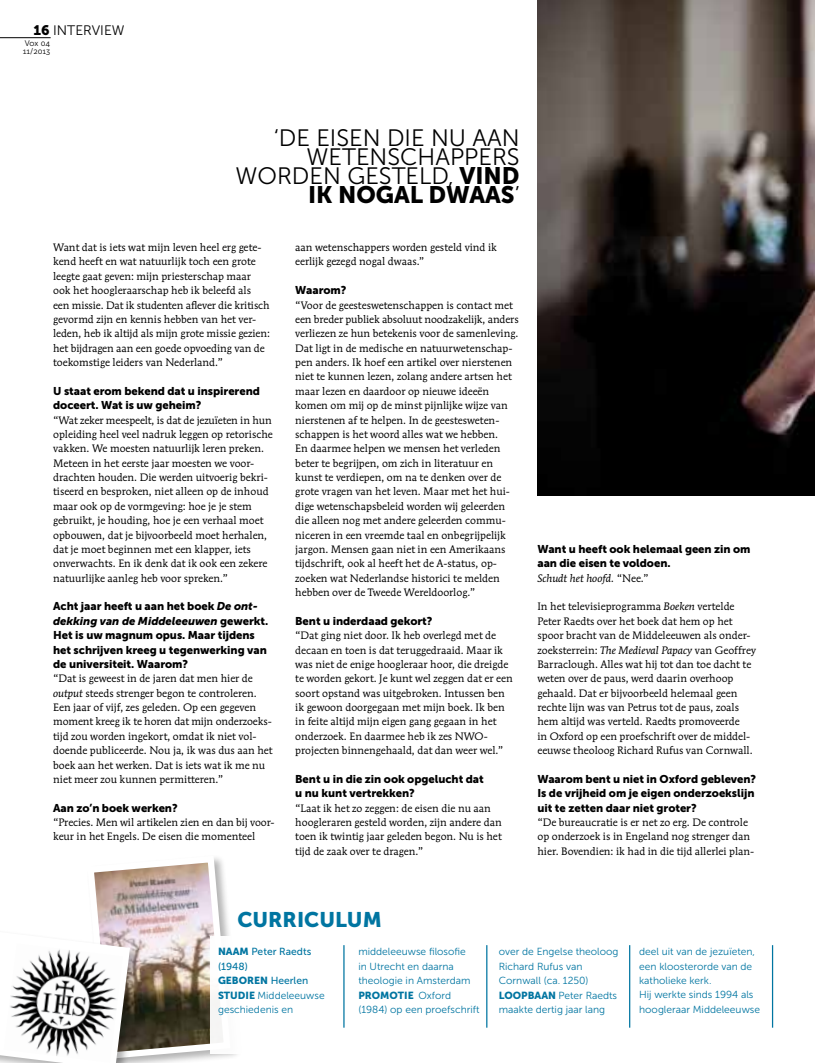
<style>
.page{position:relative;width:815px;height:1063px;background:#fff}
.page>*{position:absolute;margin:0;border:0;box-sizing:border-box;transform-origin:0 0}
.t1{font:23.75px/18.8px "Museo Sans 300";color:#000}
.t2{font:23.75px/18.8px "Museo Sans 900";color:#000}
.t3{font:21.12px "Museo Sans 900";color:#0075a1}
.t4{font:13.75px "Museo Sans 300";color:#000}
.t5{font:11.25px/14.4px "Museo Sans 900";letter-spacing:-.005em;color:#000}
.t6{font:10.62px/14.4px "Mendoza Rom ITC";color:#000}
.t7{font:italic 10.62px "Mendoza Rom ITC";color:#000}
.t8{font:10.25px/14.4px "Museo Sans 300";color:#0075a1}
.t9{font:8.12px/8.1px "Museo Sans 300";color:#000}
.s1{font-family:"Museo Sans 900"}
.s2{font-family:"Museo Sans 300"}
.s3{font-style:italic}
.s4{font-style:normal}
.s5{font-family:"Museo Sans 500"}
</style>
<div class="page">
<hr style="left:0;top:37px;width:51px;height:1px;background:#000">
<img style="left:0;top:857px;width:234px;height:206px">
<div style="left:211px;top:936px;width:604px;height:117px;background:#fff"></div>
<img style="left:537px;top:0;width:278px;height:495px">
<hr style="left:343px;top:945px;width:2px;height:83px;background:#0075a1">
<hr style="left:486px;top:945px;width:1px;height:83px;background:#0075a1">
<hr style="left:629px;top:945px;width:1px;height:83px;background:#0075a1">
<hr style="left:772px;top:945px;width:1px;height:83px;background:#0075a1">
<p class="t4" style="left:34px;top:23px;width:93px"><span class="s1">16</span> INTERVIEW</p>
<p class="t9" style="left:23px;top:39px;width:29px">Vox 04<br>11/2013</p>
<p class="t1" style="left:307px;top:129px;width:215px;text-indent:-33px">‘De eisen die nu aan wete nschapper</p>
<p class="t1" style="left:507px;top:148px;width:14px">s</p>
<p class="t1" style="left:235px;top:167px;width:39px">worde</p>
<p class="t2" style="left:308px;top:166px;width:183px;text-indent:15px"><span class="s2">n geste ld,</span> vind ik nogal</p>
<p class="t2" style="left:429px;top:185px;width:18px">dwaas</p>
<p class="t1" style="left:515px;top:185px;width:6px">’</p>
<p class="t6" style="left:53px;top:240px;width:218px">Want dat is iets wat mijn leven heel erg gete&shy;kend heeft en wat natuurlijk toch een grote leegte gaat geven: mijn priesterschap maar ook het hoogleraarschap heb ik beleefd als een missie. Dat ik studenten aflever die kritisch gevormd zijn en kennis hebben van het ver&shy;leden, heb ik altijd als mijn grote missie gezien: het bijdragen aan een goede opvoeding van de toekomstige leiders van Nederland.”</p>
<p class="t5" style="left:53px;top:384px;width:208px">U staat erom bekend dat u inspirerend doceert. Wat is uw geheim?</p>
<p class="t6" style="left:53px;top:412px;width:221px">“Wat zeker meespeelt, is dat de jezuïeten in hun opleiding heel veel nadruk leggen op retorische vakken. We moesten natuurlijk leren preken.<br>Meteen in het eerste jaar moesten we voor&shy;drachten houden. Die werden uitvoerig bekri&shy;tiseerd en besproken, niet alleen op de inhoud maar ook op de vormgeving: hoe je je stem gebruikt, je houding, hoe je een verhaal moet opbouwen, dat je bijvoorbeeld moet herhalen, dat je moet beginnen met een klapper, iets onverwachts. En ik denk dat ik ook een zekere natuurlijke aanleg heb voor spreken.”</p>
<p class="t5" style="left:53px;top:599px;width:217px">Acht jaar heeft u aan het boek <span class="s3">De ont&shy;dekking van de Middeleeuwen</span> gewerkt.<br>Het is uw magnum opus. Maar tijdens het schrijven kreeg u tegenwerking van de universiteit. Waarom?</p>
<p class="t6" style="left:53px;top:671px;width:221px">“Dat is geweest in de jaren dat men hier de <span class="s3">output</span> steeds strenger begon te controleren.<br>Een jaar of vijf, zes geleden. Op een gegeven moment kreeg ik te horen dat mijn onderzoeks&shy;tijd zou worden ingekort, omdat ik niet vol&shy;doende publiceerde. Nou ja, ik was dus aan het boek aan het werken. Dat is iets wat ik me nu niet meer zou kunnen permitteren.”</p>
<p class="t5" style="left:53px;top:801px;width:126px">Aan zo’n boek werken?</p>
<p class="t6" style="left:53px;top:815px;width:223px">“Precies. Men wil artikelen zien en dan bij voor&shy;keur in het Engels. De eisen die momenteel</p>
<p class="t6" style="left:295px;top:240px;width:203px">aan wetenschappers worden gesteld vind ik eerlijk gezegd nogal dwaas.”</p>
<p class="t5" style="left:295px;top:283px;width:53px">Waarom?</p>
<p class="t6" style="left:295px;top:297px;width:225px">“Voor de geesteswetenschappen is contact met een breder publiek absoluut noodzakelijk, anders verliezen ze hun betekenis voor de samenleving.<br>Dat ligt in de medische en natuurwetenschap&shy;pen anders. Ik hoef een artikel over nierstenen niet te kunnen lezen, zolang andere artsen het maar lezen en daardoor op nieuwe ideeën komen om mij op de minst pijnlijke wijze van nierstenen af te helpen. In de geestesweten&shy;schappen is het woord alles wat we hebben.<br>En daarmee helpen we mensen het verleden beter te begrijpen, om zich in literatuur en kunst te verdiepen, om na te denken over de grote vragen van het leven. Maar met het hui&shy;dige wetenschapsbeleid worden wij geleerden die alleen nog met andere geleerden commu&shy;niceren in een vreemde taal en onbegrijpelijk jargon. Mensen gaan niet in een Amerikaans tijdschrift, ook al heeft het de A-status, op&shy;zoeken wat Nederlandse historici te melden hebben over de Tweede Wereldoorlog.”</p>
<p class="t5" style="left:295px;top:614px;width:139px">Bent u inderdaad gekort?</p>
<p class="t6" style="left:295px;top:628px;width:219px">“Dat ging niet door. Ik heb overlegd met de decaan en toen is dat teruggedraaid. Maar ik was niet de enige hoogleraar hoor, die dreigde te worden gekort. Je kunt wel zeggen dat er een soort opstand was uitgebroken. Intussen ben ik gewoon doorgegaan met mijn boek. Ik ben in feite altijd mijn eigen gang gegaan in het onderzoek. En daarmee heb ik zes NWO&shy;projecten binnengehaald, dat dan weer wel.”</p>
<p class="t5" style="left:295px;top:772px;width:190px">Bent u in die zin ook opgelucht dat u nu kunt vertrekken?</p>
<p class="t6" style="left:295px;top:801px;width:208px">“Laat ik het zo zeggen: de eisen die nu aan hoogleraren gesteld worden, zijn andere dan toen ik twintig jaar geleden begon. Nu is het tijd de zaak over te dragen.”</p>
<p class="t5" style="left:537px;top:542px;width:215px">Want u heeft ook helemaal geen zin om aan die eisen te voldoen.</p>
<p class="t7" style="left:537px;top:571px;width:113px">Schudt het hoofd. <span class="s4">“Nee.”</span></p>
<p class="t6" style="left:537px;top:599px;width:220px">In het televisieprogramma <span class="s3">Boeken</span> vertelde Peter Raedts over het boek dat hem op het spoor bracht van de Middeleeuwen als onder&shy;zoeksterrein: <span class="s3">The Medieval Papacy</span> van Geoffrey Barraclough. Alles wat hij tot dan toe dacht te weten over de paus, werd daarin overhoop gehaald. Dat er bijvoorbeeld helemaal geen rechte lijn was van Petrus tot de paus, zoals hem altijd was verteld. Raedts promoveerde<br>in Oxford op een proefschrift over de middel&shy;eeuwse theoloog Richard Rufus van Cornwall.</p>
<p class="t5" style="left:537px;top:772px;width:220px">Waarom bent u niet in Oxford gebleven?<br>Is de vrijheid om je eigen onderzoekslijn uit te zetten daar niet groter?</p>
<p class="t6" style="left:537px;top:815px;width:218px">“De bureaucratie is er net zo erg. De controle op onderzoek is in Engeland nog strenger dan hier. Bovendien: ik had in die tijd allerlei plan-</p>
<p class="t3" style="left:237px;top:907px;width:146px">CURRICULUM</p>
<p class="t8" style="left:218px;top:945px;width:108px"><span class="s1">NAAM</span> <span class="s5">Peter Raedts (1948)<br></span><span class="s1">GEBOREN</span> <span class="s5">Heerlen<br></span><span class="s1">STUDIE</span> Middeleeuwse geschiedenis en</p>
<p class="t8" style="left:358px;top:945px;width:114px">middeleeuwse filosofie in Utrecht en daarna theologie in Amsterdam<br><span class="s1">Promotie</span></p>
<p class="t8" style="left:358px;top:988px;width:123px;text-indent:60px">Oxford (1984) op een proefschrift</p>
<p class="t8" style="left:499px;top:945px;width:121px">over de Engelse theoloog<br>Richard Rufus van<br>Cornwall (ca. 1250)<br><span class="s1">LOOPBAAN</span> Peter Raedts maakte dertig jaar lang</p>
<p class="t8" style="left:639px;top:945px;width:122px">deel uit van de jezuïeten, een kloosterorde van de katholieke kerk.<br>Hij werkte sinds 1994 als hoogleraar Middeleeuwse</p>
</div>
